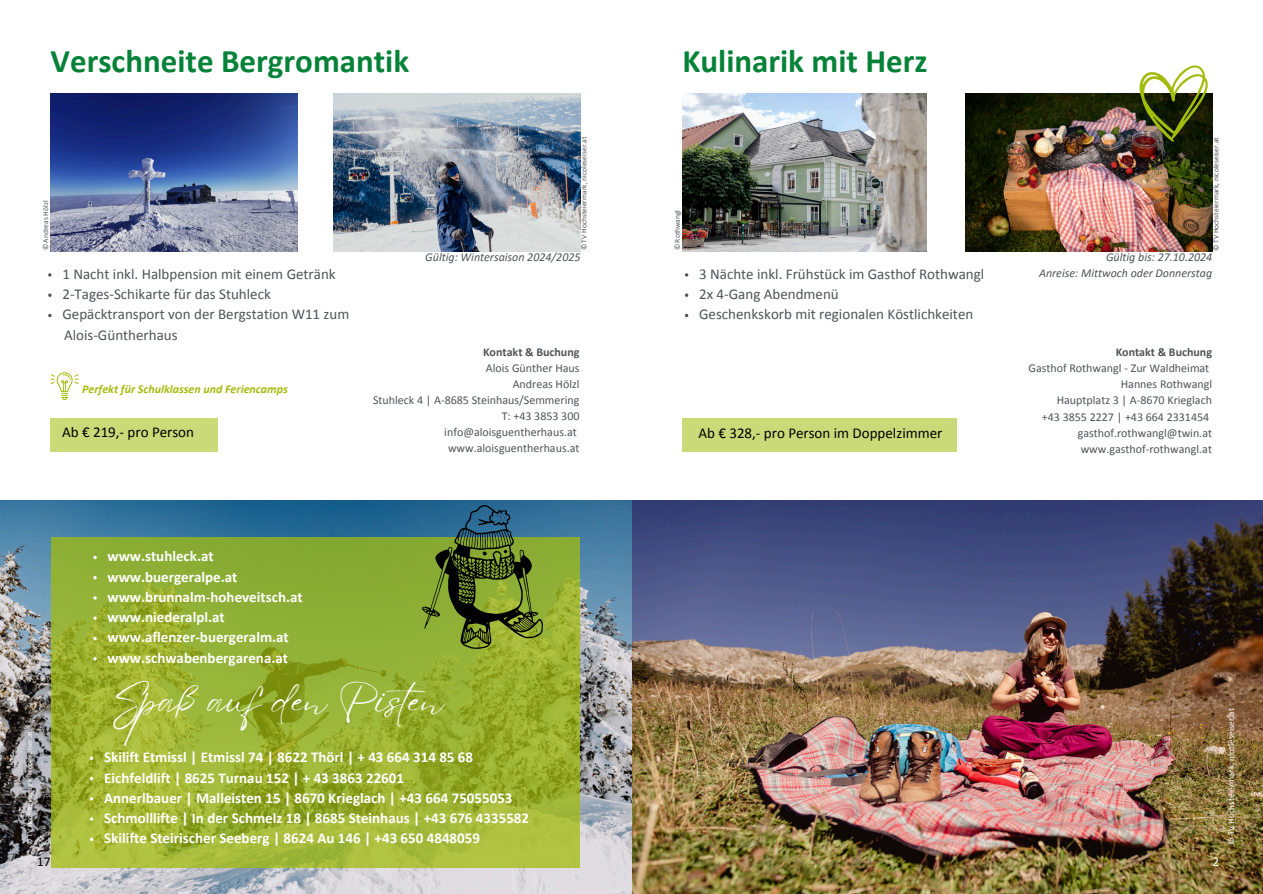
<style>
.page{position:relative;width:1263px;height:894px;background:#fff}
.page>*{position:absolute;margin:0;border:0;box-sizing:border-box;transform-origin:0 0}
.t1{font:39.9px "Eyesome Script";color:#fff}
.t2{font:700 33px "Calibri";color:#058238}
.t3{font:700 15px "Calibri";color:#fff}
.t4{font:15px "Calibri";color:#505456}
.t5{font:15px "Calibri";color:#000}
.t6{font:13.5px "Calibri";color:#000}
.t7{font:13.5px "Calibri";color:#fff}
.t8{font:12px/16px "Calibri";color:#505456;text-align:right}
.t9{font:italic 12px/16px "Calibri";color:#505456;text-align:right}
.t10{font:italic 700 12px "Calibri";color:#a2bc0c}
.t11{font:9px "Calibri";color:#fff}
.t12{font:7.5px "Calibri";color:#505456}
.t13{font:7.5px "Calibri";color:#fff}
.s1{font-weight:700}
</style>
<div class="page">
<img style="left:966px;top:94px;width:246px;height:157px">
<img style="left:682px;top:94px;width:245px;height:157px">
<img style="left:0;top:500px;width:1263px;height:393px">
<svg style="left:1139px;top:65px;width:69px;height:76px"></svg>
<div style="left:682px;top:418px;width:274px;height:34px;background:#cbda79"></div>
<svg style="left:685px;top:293px;width:3px;height:4px"></svg>
<img style="left:51px;top:94px;width:246px;height:157px">
<img style="left:334px;top:94px;width:246px;height:157px">
<svg style="left:51px;top:537px;width:529px;height:330px;background:#97b032"></svg>
<img style="left:422px;top:505px;width:121px;height:143px">
<svg style="left:51px;top:372px;width:28px;height:28px"></svg>
<svg style="left:48px;top:293px;width:4px;height:4px"></svg>
<svg style="left:48px;top:314px;width:4px;height:3px"></svg>
<svg style="left:93px;top:555px;width:4px;height:4px"></svg>
<svg style="left:93px;top:576px;width:4px;height:3px"></svg>
<svg style="left:93px;top:596px;width:4px;height:3px"></svg>
<svg style="left:93px;top:616px;width:4px;height:3px"></svg>
<svg style="left:93px;top:636px;width:4px;height:4px"></svg>
<svg style="left:93px;top:657px;width:4px;height:3px"></svg>
<svg style="left:90px;top:776px;width:3px;height:4px"></svg>
<svg style="left:90px;top:796px;width:3px;height:4px"></svg>
<div style="left:50px;top:418px;width:168px;height:33px;background:#cbda79"></div>
<p class="t2" style="left:51px;top:47px;width:360px">Verschneite Bergromantik</p>
<h3 class="t12" style="left:43px;top:250px;width:51px;rotate:-90deg">© Andreas Hölzl</h3>
<h5 class="t4" style="left:62px;top:267px;width:275px">1 Nacht inkl. Halbpension mit einem Getränk</h5>
<p class="t4" style="left:62px;top:288px;width:210px">2-Tages-Schikarte für das Stuhleck</p>
<p class="t4" style="left:62px;top:308px;width:288px">Gepäcktransport von der Bergstation W11 zum</p>
<p class="t4" style="left:64px;top:328px;width:115px">Alois-Güntherhaus</p>
<p class="t12" style="left:581px;top:250px;width:115px;rotate:-90deg">© TV Hochsteiermark, nicoleseiser.at</p>
<p class="t9" style="left:425px;top:249px;width:157px">Gültig: Wintersaison 2024/2025</p>
<p class="t10" style="left:82px;top:384px;width:207px">Perfekt für Schulklassen und Feriencamps</p>
<p class="t5" style="left:62px;top:426px;width:133px">Ab € 219,- pro Person</p>
<h5 class="t8" style="left:373px;top:345px;width:208px"><span class="s1">Kontakt &amp; Buchung<br></span>Alois Günther Haus<br>Andreas Hölzl<br>Stuhleck 4 | A-8685 Steinhaus/Semmering<br>T: +43 3853 300 info@aloisguentherhaus.at www.aloisguentherhaus.at</h5>
<p class="t13" style="left:26px;top:844px;width:115px;rotate:-90deg">© TV Hochsteiermark, nicoleseiser.at</p>
<h2 class="t6" style="left:37px;top:855px;width:15px">17</h2>
<p class="t3" style="left:108px;top:550px;width:108px">www.stuhleck.at</p>
<p class="t3" style="left:108px;top:570px;width:131px">www.buergeralpe.at</p>
<p class="t3" style="left:108px;top:590px;width:197px">www.brunnalm-hoheveitsch.at</p>
<p class="t3" style="left:108px;top:610px;width:119px">www.niederalpl.at</p>
<p class="t3" style="left:108px;top:631px;width:183px">www.aflenzer-buergeralm.at</p>
<p class="t3" style="left:108px;top:651px;width:182px">www.schwabenbergarena.at</p>
<p class="t1" style="left:112px;top:674px;width:333px">Spaß auf den Pisten</p>
<p class="t3" style="left:104px;top:750px;width:370px">Skilift Etmissl | Etmissl 74 | 8622 Thörl | + 43 664 314 85 68</p>
<p class="t3" style="left:104px;top:771px;width:301px">Eichfeldlift | 8625 Turnau 152 | + 43 3863 22601</p>
<h1 class="t3" style="left:104px;top:791px;width:410px">Annerlbauer | Malleisten 15 | 8670 Krieglach | +43 664 75055053</h1>
<p class="t3" style="left:104px;top:811px;width:426px">Schmolllifte | In der Schmelz 18 | 8685 Steinhaus | +43 676 4335582</p>
<p class="t3" style="left:104px;top:831px;width:377px">Skilifte Steirischer Seeberg | 8624 Au 146 | +43 650 4848059</p>
<p class="t2" style="left:682px;top:47px;width:247px">Kulinarik mit Herz</p>
<h3 class="t12" style="left:674px;top:250px;width:42px;rotate:-90deg">© Rothwangl</h3>
<p class="t4" style="left:699px;top:267px;width:287px">3 Nächte inkl. Frühstück im Gasthof Rothwangl</p>
<p class="t4" style="left:699px;top:288px;width:141px">2x 4-Gang Abendmenü</p>
<h5 class="t4" style="left:699px;top:308px;width:276px">Geschenkskorb mit regionalen Köstlichkeiten</h5>
<h2 class="t5" style="left:698px;top:426px;width:245px">Ab € 328,- pro Person im Doppelzimmer</h2>
<h4 class="t12" style="left:1213px;top:251px;width:115px;rotate:-90deg">© TV Hochsteiermark, nicoleseiser.at</h4>
<h5 class="t9" style="left:1039px;top:249px;width:175px">Gültig bis: 27.10.2024<br>Anreise: Mittwoch oder Donnerstag</h5>
<p class="t8" style="left:1028px;top:345px;width:185px"><span class="s1">Kontakt &amp; Buchung<br></span>Gasthof Rothwangl - Zur Waldheimat<br>Hannes Rothwangl<br>Hauptplatz 3 | A-8670 Krieglach<br>+43 3855 2227 | +43 664 2331454 gasthof.rothwangl@twin.at www.gasthof-rothwangl.at</p>
<p class="t7" style="left:1212px;top:855px;width:8px">2</p>
<p class="t11" style="left:1227px;top:844px;width:138px;rotate:-90deg">© TV Hochsteiermark, nicoleseiser.at</p>
</div>
